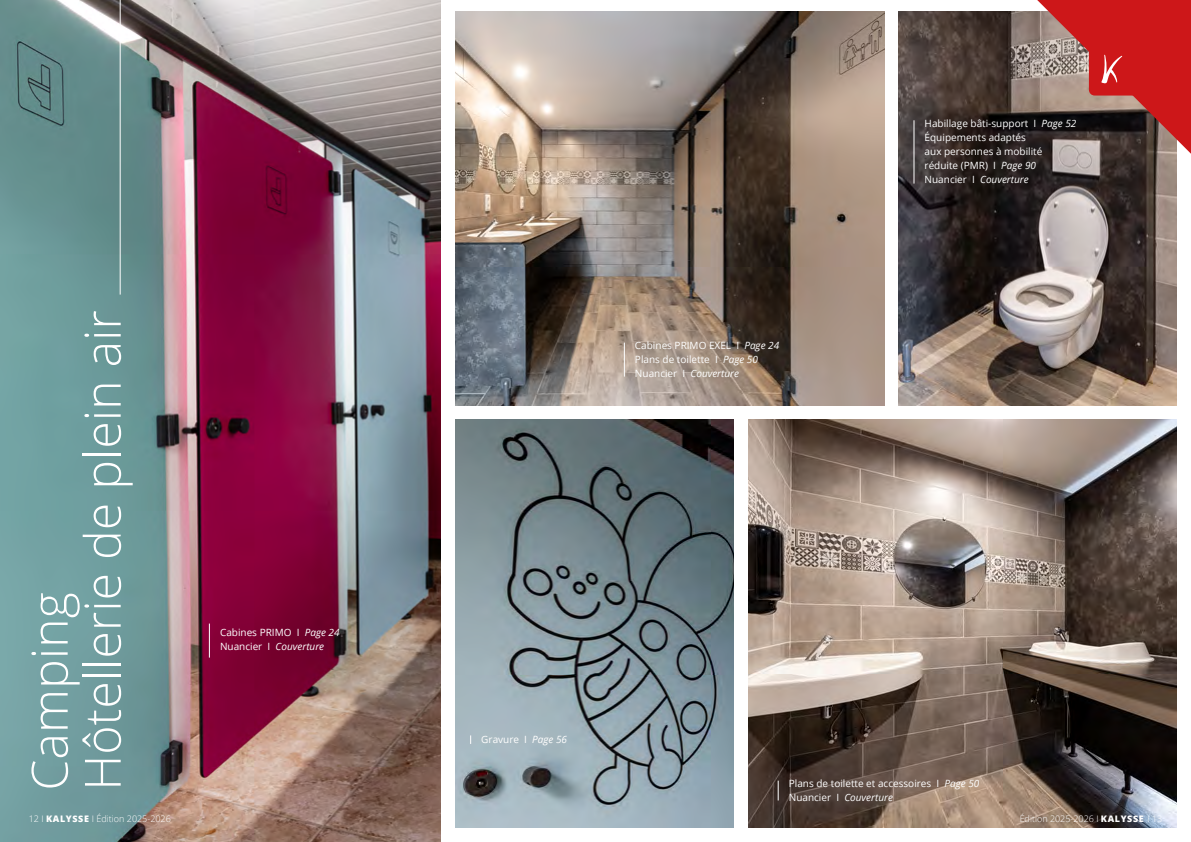
<style>
.page{position:relative;width:1191px;height:842px;background:#fff}
.page>*{position:absolute;margin:0;border:0;box-sizing:border-box;transform-origin:0 0}
.t1{font:300 50px/53px "Open Sans";color:#fff}
.t2{font:10px/14px "Open Sans";color:#fff}
.t3{font:300 9px "Open Sans";color:#fff}
.s1{font-style:italic}
.s2{font-weight:800}
</style>
<div class="page">
<img style="left:0;top:0;width:441px;height:842px">
<img style="left:898px;top:12px;width:278px;height:393px">
<hr style="left:913px;top:120px;width:1px;height:64px;background:#fff">
<img style="left:456px;top:11px;width:428px;height:394px">
<img style="left:748px;top:419px;width:428px;height:409px">
<hr style="left:624px;top:343px;width:1px;height:34px;background:#fff">
<svg style="left:777px;top:781px;width:1px;height:19px"></svg>
<svg style="left:1037px;top:0;width:154px;height:154px;background:#a6403e"></svg>
<hr style="left:209px;top:623px;width:1px;height:35px;background:#fff">
<img style="left:456px;top:419px;width:278px;height:409px">
<hr style="left:120px;top:0;width:1px;height:295px;background:#fff">
<h1 class="t1" style="left:22px;top:791px;width:482px;rotate:-90deg">Camping<br>Hôtellerie de plein air</h1>
<p class="t2" style="left:220px;top:625px;width:121px">Cabines PRIMO I <span class="s1">Page 24<br></span>Nuancier I <span class="s1">Couverture</span></p>
<p class="t2" style="left:635px;top:338px;width:146px">Cabines PRIMO EXEL I <span class="s1">Page 24<br></span>Plans de toilette I <span class="s1">Page 50<br></span>Nuancier I <span class="s1">Couverture</span></p>
<p class="t2" style="left:924px;top:116px;width:153px">Habillage bâti-support I <span class="s1">Page 52<br></span>Équipements adaptés<br>aux personnes à mobilité réduite (PMR) I <span class="s1">Page 90<br></span>Nuancier I <span class="s1">Couverture</span></p>
<p class="t2" style="left:481px;top:732px;width:87px">Gravure I <span class="s1">Page 56</span></p>
<p class="t2" style="left:789px;top:776px;width:192px">Plans de toilette et accessoires I <span class="s1">Page 50<br></span>Nuancier I <span class="s1">Couverture</span></p>
<p class="t3" style="left:29px;top:812px;width:144px">12 I <span class="s2">KALYSSE</span> I Édition 2025-2026</p>
<p class="t3" style="left:1019px;top:812px;width:144px">Édition 2025-2026 I <span class="s2">KALYSSE</span> I 13</p>
</div>
